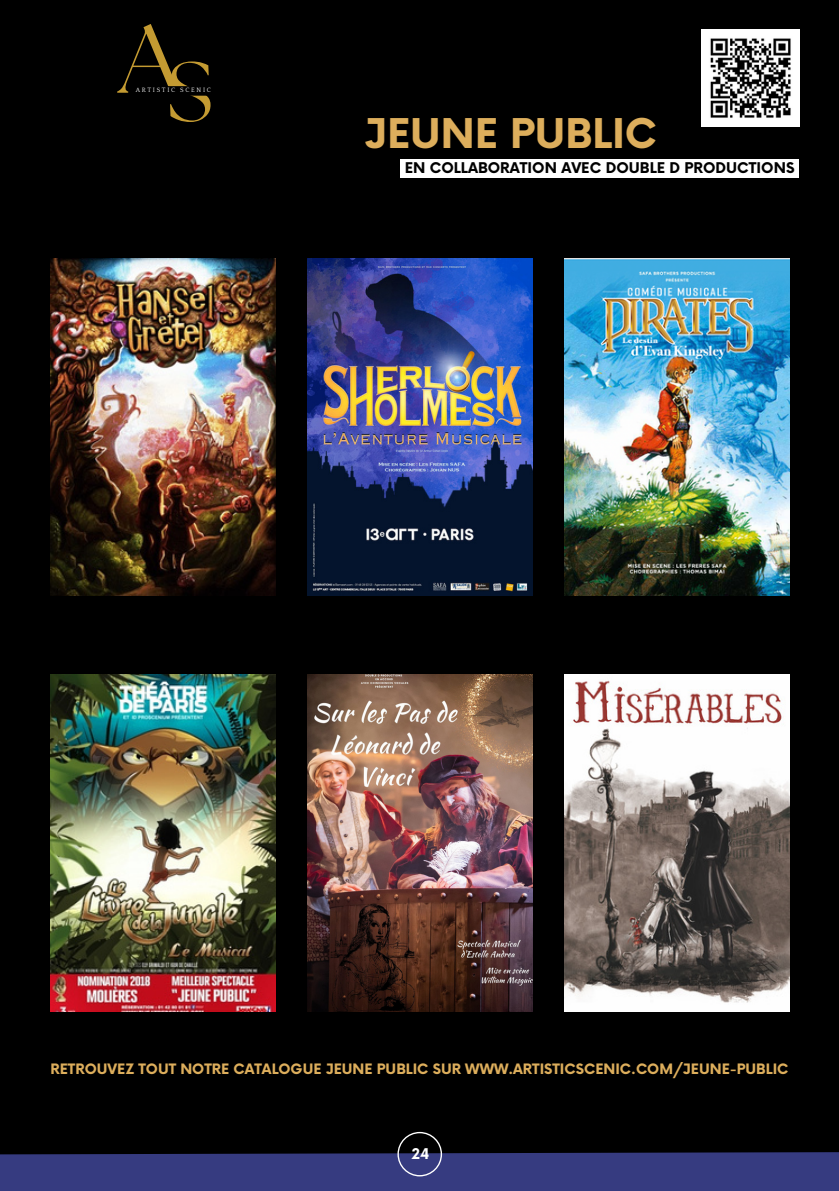
<style>
.page{position:relative;width:839px;height:1191px;background:#fff}
.page>*{position:absolute;margin:0;border:0;box-sizing:border-box;transform-origin:0 0}
.t1{font:97.2px "The Seasons";color:#c49b32}
.t2{font:84.4px "The Seasons";color:#c49b32}
.t3{font:700 40px "Now";color:#ddae5c}
.t4{font:700 14.4px "Now";color:#000}
.t5{font:700 14.4px "Now";color:#fff}
.t6{font:700 14px "Now";color:#ddae5c}
.t7{font:6.4px "Quattrocento";letter-spacing:.255em;color:#fff}
</style>
<div class="page">
<div style="left:0;top:0;width:838px;height:1129px;background:#000"></div>
<svg style="left:0;top:1129px;width:838px;height:62px;background:#21244e"></svg>
<div style="left:830px;top:208px;width:8px;height:515px;background:#000"></div>
<img style="left:50px;top:258px;width:225px;height:338px">
<div style="left:0;top:0;width:292px;height:148px;background:#000"></div>
<svg style="left:397px;top:1132px;width:45px;height:44px;background:#303353"></svg>
<img style="left:307px;top:258px;width:225px;height:338px">
<img style="left:564px;top:258px;width:225px;height:338px">
<img style="left:50px;top:674px;width:225px;height:338px">
<img style="left:307px;top:674px;width:225px;height:338px">
<img style="left:564px;top:674px;width:225px;height:338px">
<img style="left:702px;top:29px;width:97px;height:98px">
<div style="left:332px;top:96px;width:357px;height:80px;background:#000"></div>
<div style="left:400px;top:159px;width:398px;height:18px;background:#fff"></div>
<div style="left:132px;top:86px;width:89px;height:10px;background:#000;border-radius:2px"></div>
<p class="t1" style="left:119px;top:15px;width:64px">A</p>
<p class="t2" style="left:167px;top:54px;width:48px">S</p>
<p class="t7" style="left:136px;top:87px;width:77px">ARTISTIC SCENIC</p>
<p class="t3" style="left:364px;top:112px;width:294px">JEUNE PUBLIC</p>
<p class="t4" style="left:405px;top:160px;width:391px">EN COLLABORATION AVEC DOUBLE D PRODUCTIONS</p>
<p class="t6" style="left:50px;top:1061px;width:739px">RETROUVEZ TOUT NOTRE CATALOGUE JEUNE PUBLIC SUR WWW.ARTISTICSCENIC.COM/JEUNE-PUBLIC</p>
<p class="t5" style="left:412px;top:1147px;width:19px">24</p>
</div>
